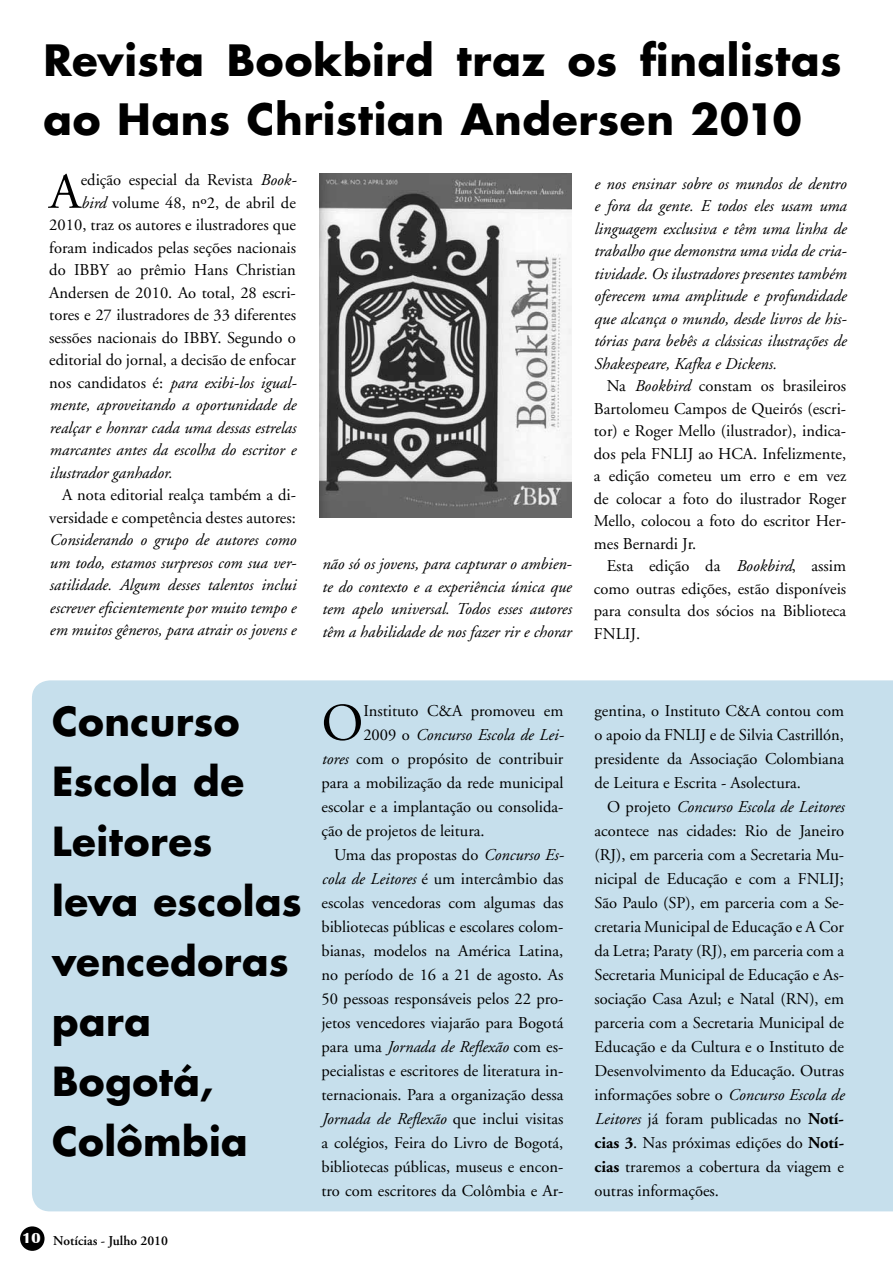
<style>
.page{position:relative;width:893px;height:1263px;background:#fff}
.page>*{position:absolute;margin:0;border:0;box-sizing:border-box;transform-origin:0 0}
.t1{font:52.65px "Adobe Garamond";color:#000}
.t2{font:50.4px "Adobe Garamond";color:#000}
.t3{font:700 42px/58.5px "Futura";letter-spacing:.015em;color:#000}
.t4{font:700 39px/60px "Futura";letter-spacing:.015em;color:#000}
.t5{font:16.5px/24px "Adobe Garamond";color:#000;text-align:justify}
.t6{font:italic 16.5px/22.5px "Adobe Garamond";color:#000;text-align:justify}
.t7{font:600 13.5px "Adobe Garamond";color:#000}
.s1{font-style:italic}
.s2{font-style:normal}
.s3{font-family:"Britannic";font-weight:700;font-size:15px;color:#fff}
.s4{font-weight:700}
</style>
<div class="page">
<div style="left:32px;top:680px;width:861px;height:531px;background:#c6dfec"></div>
<div style="left:20px;top:1226px;width:25px;height:25px;background:#000;border-radius:50%"></div>
<img style="left:319px;top:173px;width:253px;height:345px">
<h3 class="t3" style="left:43px;top:30px;width:800px">Revista Bookbird traz os finalistas ao Hans Christian Andersen 2010</h3>
<h2 class="t2" style="left:49px;top:165px;width:33px">A</h2>
<p class="t5" style="left:81px;top:168px;width:217px">edição especial da Revista <span class="s1">Book-</span></p>
<p class="t5" style="left:81px;top:191px;width:217px"><span class="s1">bird</span> volume 48, nº2, de abril de</p>
<p class="t5" style="left:49px;top:213px;width:248px">2010, traz os autores e ilustradores que</p>
<p class="t5" style="left:49px;top:236px;width:248px">foram indicados pelas seções nacionais</p>
<p class="t5" style="left:49px;top:258px;width:248px">do IBBY ao prêmio Hans Christian</p>
<p class="t5" style="left:49px;top:281px;width:248px">Andersen de 2010. Ao total, 28 escri-</p>
<p class="t5" style="left:49px;top:303px;width:248px">tores e 27 ilustradores de 33 diferentes</p>
<p class="t5" style="left:49px;top:326px;width:248px">sessões nacionais do IBBY. Segundo o</p>
<p class="t5" style="left:49px;top:348px;width:248px">editorial do jornal, a decisão de enfocar</p>
<p class="t6" style="left:49px;top:372px;width:249px"><span class="s2">nos candidatos é:</span> para exibi-los igual-</p>
<p class="t6" style="left:49px;top:394px;width:248px">mente, aproveitando a oportunidade de</p>
<p class="t6" style="left:49px;top:417px;width:248px">realçar e honrar cada uma dessas estrelas</p>
<p class="t6" style="left:49px;top:439px;width:248px">marcantes antes da escolha do escritor e</p>
<p class="t6" style="left:49px;top:462px;width:124px">ilustrador ganhador.</p>
<p class="t5" style="left:49px;top:484px;width:248px;line-height:22.5px;text-align:right">A nota editorial realça também a di&shy;versidade e competência destes autores:</p>
<p class="t6" style="left:49px;top:529px;width:249px">Considerando o grupo de autores como um todo, estamos surpresos com sua ver&shy;satilidade. Algum desses talentos inclui escrever eficientemente por muito tempo e em muitos gêneros, para atrair os jovens e</p>
<p class="t6" style="left:322px;top:553px;width:252px">não só os jovens, para capturar o ambien&shy;te do contexto e a experiência única que tem apelo universal. Todos esses autores têm a habilidade de nos fazer rir e chorar</p>
<p class="t6" style="left:594px;top:173px;width:254px">e nos ensinar sobre os mundos de dentro e fora da gente. E todos eles usam uma linguagem exclusiva e têm uma linha de trabalho que demonstra uma vida de cria&shy;tividade. Os ilustradores presentes também oferecem uma amplitude e profundidade que alcança o mundo, desde livros de his&shy;tórias para bebês a clássicas ilustrações de Shakespeare, Kafka e Dickens.</p>
<p class="t5" style="left:594px;top:375px;width:254px;line-height:22.5px;text-indent:13px">Na <span class="s1">Bookbird</span> constam os brasileiros Bartolomeu Campos de Queirós (escri&shy;tor) e Roger Mello (ilustrador), indica&shy;dos pela FNLIJ ao HCA. Infelizmente, a edição cometeu um erro e em vez de colocar a foto do ilustrador Roger Mello, colocou a foto do escritor Her&shy;mes Bernardi Jr.</p>
<p class="t5" style="left:594px;top:555px;width:254px;line-height:22.5px;text-indent:13px">Esta edição da <span class="s1">Bookbird</span>, assim como outras edições, estão disponíveis para consulta dos sócios na Biblioteca FNLIJ.</p>
<h3 class="t4" style="left:52px;top:691px;width:251px">Concurso<br>Escola de<br>Leitores leva escolas vencedoras para<br>Bogotá,<br>Colômbia</h3>
<p class="t7" style="left:22px;top:1233px;width:147px"><span class="s3">10</span> Notícias - Julho 2010</p>
<h1 class="t1" style="left:321px;top:695px;width:43px">O</h1>
<p class="t5" style="left:363px;top:699px;width:202px">Instituto C&amp;A promoveu em</p>
<p class="t6" style="left:363px;top:724px;width:202px"><span class="s2">2009 o</span> Concurso Escola de Lei-</p>
<p class="t5" style="left:321px;top:747px;width:243px"><span class="s1">tores</span> com o propósito de contribuir</p>
<p class="t5" style="left:321px;top:771px;width:243px">para a mobilização da rede municipal</p>
<p class="t5" style="left:321px;top:795px;width:243px">escolar e a implantação ou consolida-</p>
<p class="t5" style="left:321px;top:819px;width:165px">ção de projetos de leitura.</p>
<p class="t5" style="left:334px;top:843px;width:231px">Uma das propostas do <span class="s1">Concurso Es-</span></p>
<p class="t5" style="left:321px;top:867px;width:243px"><span class="s1">cola de Leitores</span> é um intercâmbio das</p>
<p class="t5" style="left:321px;top:891px;width:243px">escolas vencedoras com algumas das</p>
<p class="t5" style="left:321px;top:915px;width:243px">bibliotecas públicas e escolares colom-</p>
<p class="t5" style="left:321px;top:939px;width:243px">bianas, modelos na América Latina,</p>
<p class="t5" style="left:321px;top:963px;width:243px">no período de 16 a 21 de agosto. As</p>
<p class="t5" style="left:321px;top:987px;width:243px">50 pessoas responsáveis pelos 22 pro-</p>
<p class="t5" style="left:321px;top:1011px;width:243px">jetos vencedores viajarão para Bogotá</p>
<p class="t6" style="left:321px;top:1036px;width:243px"><span class="s2">para uma</span> Jornada de Reflexão <span class="s2">com es-</span></p>
<p class="t5" style="left:321px;top:1059px;width:243px">pecialistas e escritores de literatura in-</p>
<p class="t5" style="left:321px;top:1083px;width:243px">ternacionais. Para a organização dessa</p>
<p class="t6" style="left:321px;top:1108px;width:243px">Jornada de Reflexão <span class="s2">que inclui visitas</span></p>
<p class="t5" style="left:321px;top:1131px;width:243px">a colégios, Feira do Livro de Bogotá,</p>
<p class="t5" style="left:321px;top:1155px;width:243px">bibliotecas públicas, museus e encon-</p>
<p class="t5" style="left:321px;top:1179px;width:243px">tro com escritores da Colômbia e Ar-</p>
<p class="t5" style="left:594px;top:699px;width:251px">gentina, o Instituto C&amp;A contou com o apoio da FNLIJ e de Silvia Castrillón, presidente da Associação Colombiana de Leitura e Escrita - Asolectura.</p>
<p class="t5" style="left:594px;top:795px;width:251px;text-indent:13px">O projeto <span class="s1">Concurso Escola de Leitores </span>acontece nas cidades: Rio de Janeiro (RJ), em parceria com a Secretaria Mu&shy;nicipal de Educação e com a FNLIJ; São Paulo (SP), em parceria com a Se&shy;cretaria Municipal de Educação e A Cor da Letra; Paraty (RJ), em parceria com a Secretaria Municipal de Educação e As&shy;sociação Casa Azul; e Natal (RN), em parceria com a Secretaria Municipal de Educação e da Cultura e o Instituto de Desenvolvimento da Educação. Outras informações sobre o <span class="s1">Concurso Escola de Leitores</span> já foram publicadas no <span class="s4">Notí&shy;cias 3</span>. Nas próximas edições do <span class="s4">Notí&shy;cias</span> traremos a cobertura da viagem e outras informações.</p>
</div>
